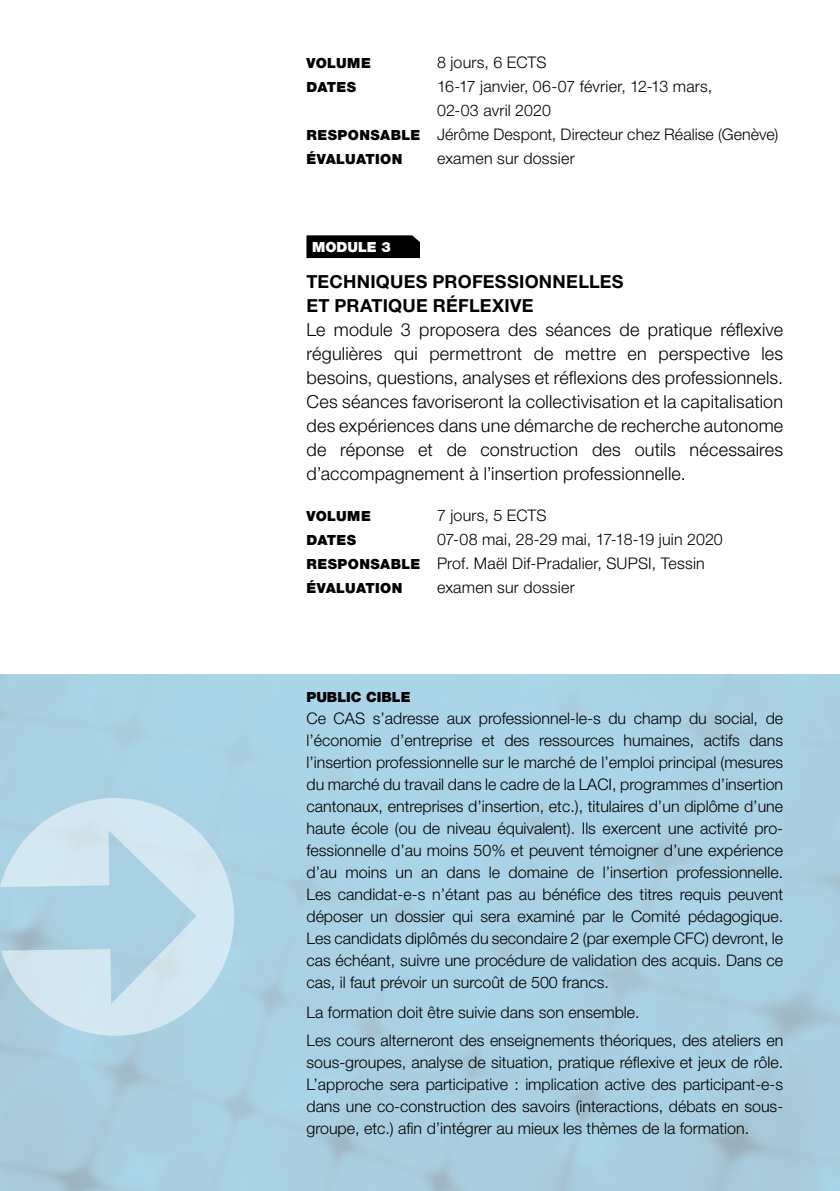
<style>
.page{position:relative;width:840px;height:1191px;background:#fff}
.page>*{position:absolute;margin:0;border:0;box-sizing:border-box;transform-origin:0 0}
.t1{font:300 18px/24px "Helvetica Neue LT Std";letter-spacing:.01em;color:#000;text-align:justify}
.t2{font:700 18px/24px "Helvetica Neue LT Std";letter-spacing:.015em;color:#000}
.t3{font:300 16px/22px "Helvetica Neue LT Std";color:#000}
.t4{font:900 14px "Helvetica Neue LT Std";letter-spacing:.01em;color:#000}
.t5{font:900 14px "Helvetica Neue LT Std";color:#fff}
.s1{font-weight:900;font-size:14px}
</style>
<div class="page">
<div style="left:306px;top:235px;width:114px;height:23px;background:#000"></div>
<svg style="left:0;top:797px;width:235px;height:239px;background:#bfdbe9"></svg>
<p class="t4" style="left:306px;top:55px;width:66px">VOLUME</p>
<p class="t3" style="left:437px;top:51px;width:111px">8 jours, 6 ECTS</p>
<p class="t4" style="left:306px;top:79px;width:51px">DATES</p>
<p class="t3" style="left:437px;top:75px;width:277px">16-17 janvier, 06-07 février, 12-13 mars,</p>
<p class="t3" style="left:437px;top:99px;width:115px">02-03 avril 2020</p>
<p class="t3" style="left:306px;top:123px;width:473px"><span class="s1">RESPONSABLE</span> Jérôme Despont, Directeur chez Réalise (Genève)</p>
<p class="t4" style="left:306px;top:151px;width:97px">ÉVALUATION</p>
<p class="t3" style="left:437px;top:147px;width:139px">examen sur dossier</p>
<p class="t5" style="left:312px;top:238px;width:80px">MODULE 3</p>
<p class="t2" style="left:306px;top:269px;width:318px">TECHNIQUES PROFESSIONNELLES<br>ET PRATIQUE RÉFLEXIVE</p>
<p class="t1" style="left:306px;top:317px;width:478px">Le module 3 proposera des séances de pratique réflexive régulières qui permettront de mettre en perspective les besoins, questions, analyses et réflexions des professionnels.<br>Ces séances favoriseront la collectivisation et la capitalisation des expériences dans une démarche de recherche autonome de réponse et de construction des outils nécessaires d’accompagnement à l’insertion professionnelle.</p>
<p class="t4" style="left:306px;top:507px;width:66px">VOLUME</p>
<p class="t3" style="left:437px;top:504px;width:111px">7 jours, 5 ECTS</p>
<p class="t4" style="left:306px;top:531px;width:51px">DATES</p>
<p class="t3" style="left:306px;top:527px;width:417px;line-height:24px;text-indent:130px">07-08 mai, 28-29 mai, 17-18-19 juin 2020<br><span class="s1">RESPONSABLE</span> Prof. Maël Dif-Pradalier, SUPSI, Tessin</p>
<p class="t4" style="left:306px;top:579px;width:97px">ÉVALUATION</p>
<p class="t3" style="left:437px;top:576px;width:139px">examen sur dossier</p>
<p class="t4" style="left:306px;top:688px;width:105px">PUBLIC CIBLE</p>
<p class="t3" style="left:306px;top:707px;width:478px;text-align:justify">Ce CAS s’adresse aux professionnel-le-s du champ du social, de l’économie d’entreprise et des ressources humaines, actifs dans l’insertion professionnelle sur le marché de l’emploi principal (mesures du marché du travail dans le cadre de la LACI, programmes d’insertion cantonaux, entreprises d’insertion, etc.), titulaires d’un diplôme d’une haute école (ou de niveau équivalent). Ils exercent une activité pro&shy;fessionnelle d’au moins 50% et peuvent témoigner d’une expérience d’au moins un an dans le domaine de l’insertion professionnelle.<br>Les candidat-e-s n’étant pas au bénéfice des titres requis peuvent déposer un dossier qui sera examiné par le Comité pédagogique.<br>Les candidats diplômés du secondaire 2 (par exemple CFC) devront, le cas échéant, suivre une procédure de validation des acquis. Dans ce cas, il faut prévoir un surcoût de 500 francs.</p>
<p class="t3" style="left:306px;top:998px;width:478px;line-height:28px">La formation doit être suivie dans son ensemble.<br>Les cours alterneront des enseignements théoriques, des ateliers en</p>
<p class="t3" style="left:306px;top:1051px;width:478px;text-align:justify">sous-groupes, analyse de situation, pratique réflexive et jeux de rôle.<br>L’approche sera participative : implication active des participant-e-s dans une co-construction des savoirs (interactions, débats en sous&shy;groupe, etc.) afin d’intégrer au mieux les thèmes de la formation.</p>
</div>
